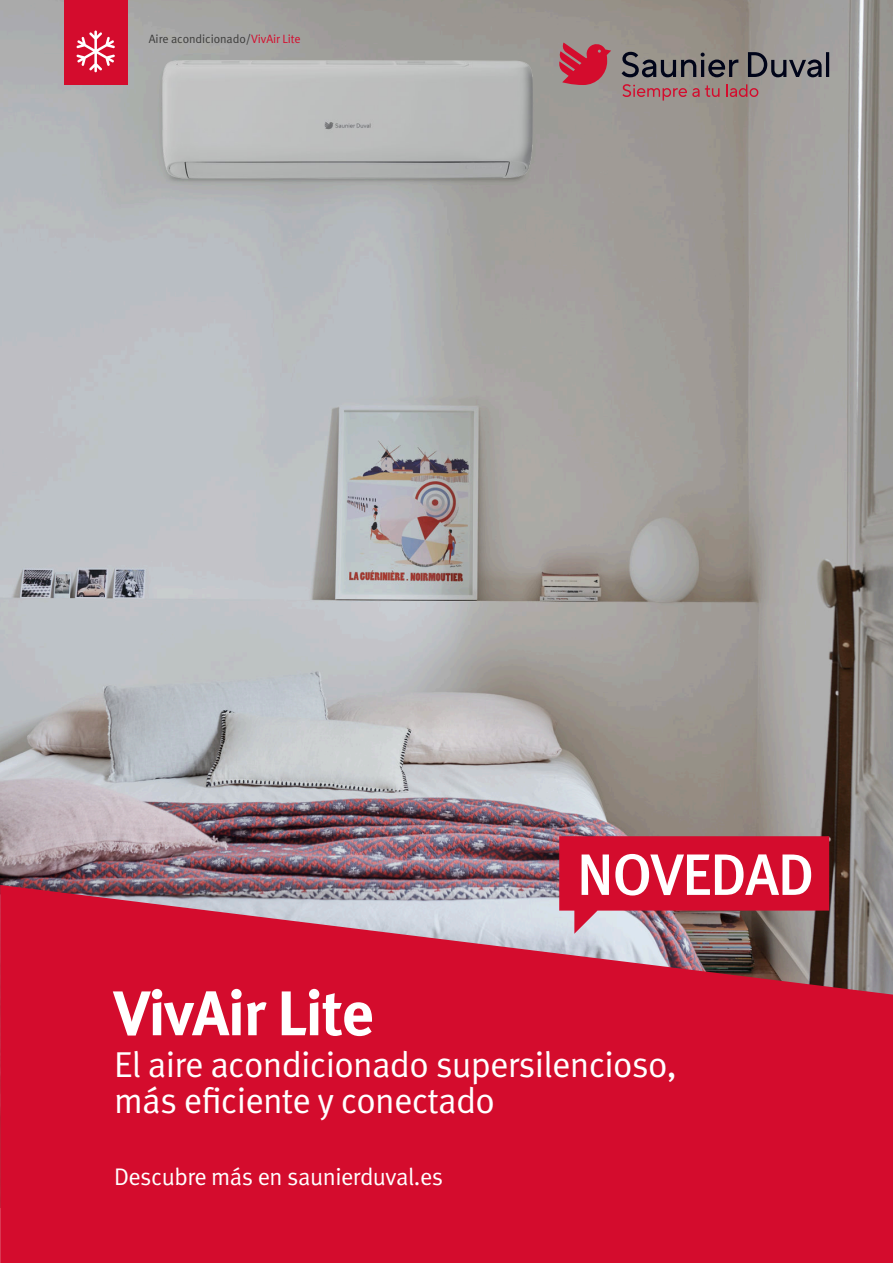
<style>
.page{position:relative;width:893px;height:1263px;background:#fff}
.page>*{position:absolute;margin:0;border:0;box-sizing:border-box;transform-origin:0 0}
.t1{font:63px "Meta Bold LF";letter-spacing:-.02em;color:#fff}
.t2{font:58.35px "Meta Medium LF";letter-spacing:-.02em;color:#fff}
.t3{font:36px/36px "Meta Normal LF";letter-spacing:-.02em;color:#fff}
.t4{font:24px "Meta Normal LF";letter-spacing:-.02em;color:#fff}
.t5{font:12px "Meta Normal LF";letter-spacing:-.005em;color:#3d3d3c}
.s1{color:#d40c2d}
</style>
<div class="page">
<img style="left:0;top:0;width:893px;height:885px">
<img style="left:162px;top:61px;width:371px;height:117px">
<svg style="left:0;top:885px;width:893px;height:378px;background:#ce1b39"></svg>
<div style="left:64px;top:0;width:64px;height:85px;background:#d40c2d"></div>
<svg style="left:622px;top:52px;width:207px;height:25px;background:#6b696b"></svg>
<svg style="left:559px;top:43px;width:52px;height:42px;background:#bf3d50"></svg>
<svg style="left:622px;top:84px;width:97px;height:17px;background:#a5797b"></svg>
<svg style="left:726px;top:84px;width:32px;height:13px"></svg>
<svg style="left:76px;top:31px;width:39px;height:41px"></svg>
<svg style="left:559px;top:836px;width:270px;height:98px;background:#c52942"></svg>
<p class="t5" style="left:149px;top:33px;width:153px">Aire acondicionado/<span class="s1">VivAir Lite</span></p>
<h2 class="t2" style="left:577px;top:848px;width:239px">NOVEDAD</h2>
<h1 class="t1" style="left:114px;top:985px;width:261px">VivAir Lite</h1>
<p class="t3" style="left:114px;top:1048px;width:564px">El aire acondicionado supersilencioso, más eficiente y conectado</p>
<p class="t4" style="left:114px;top:1166px;width:331px">Descubre más en saunierduval.es</p>
</div>
